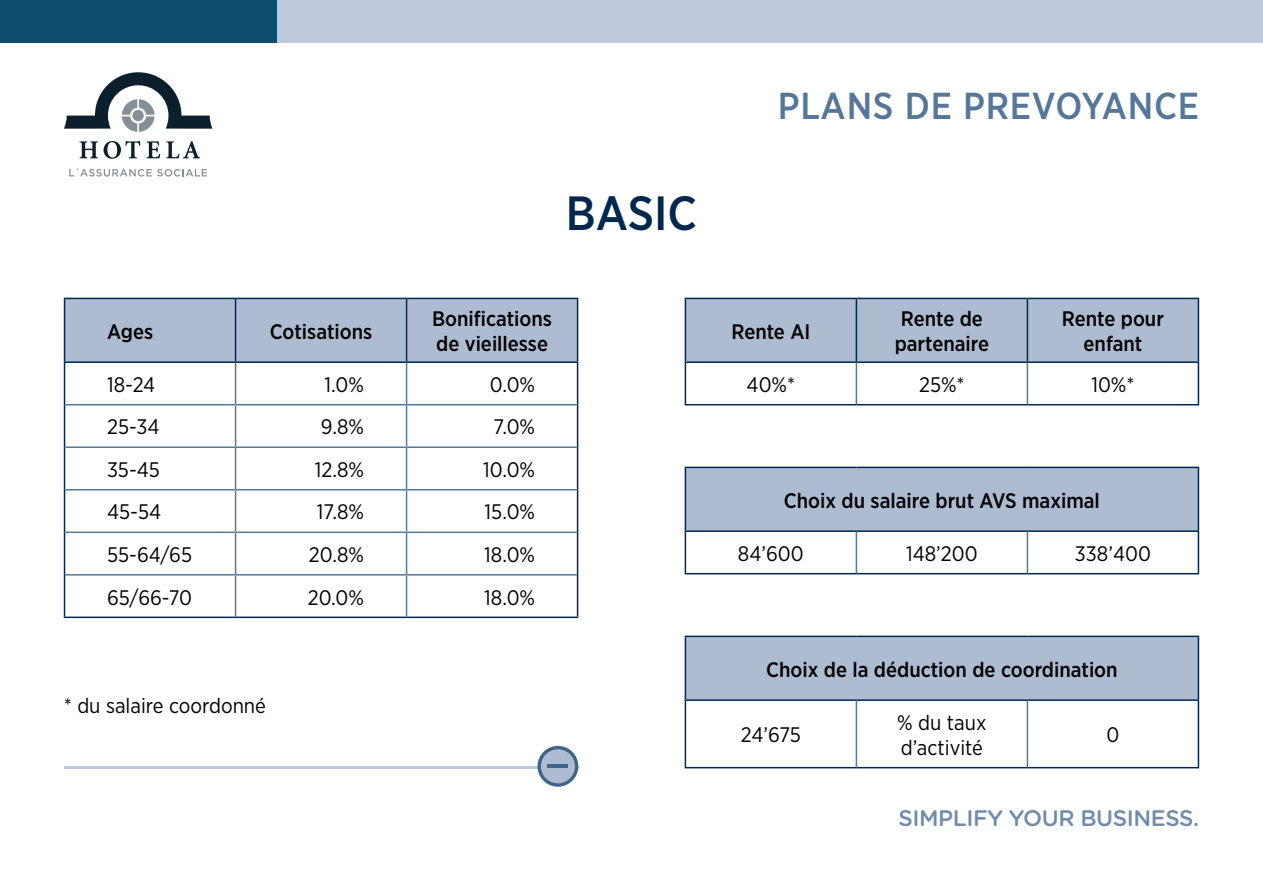
<style>
.page{position:relative;width:1263px;height:893px;background:#fff}
.page>*{position:absolute;margin:0;border:0;box-sizing:border-box;transform-origin:0 0}
.t1{font:500 48px "Gotham Narrow";color:#00274d}
.t2{font:500 37.5px "Gotham Narrow";letter-spacing:.02em;color:#579}
.t3{font:500 22.5px "Gotham Rounded";letter-spacing:-.02em;color:#708cab}
.t4{font:21px/25.2px "Gotham Narrow";color:#000}
.t5{font:500 21px/25.2px "Gotham Narrow";color:#000}
</style>
<div class="page">
<div style="left:276px;top:0;width:987px;height:43px;background:#becadb"></div>
<div style="left:0;top:0;width:276px;height:43px;background:#114c71"></div>
<hr style="left:64px;top:766px;width:514px;height:2px;background:#becadb">
<svg style="left:537px;top:746px;width:41px;height:41px"></svg>
<div style="left:541px;top:749px;width:34px;height:34px;background:#adbcd1;border-radius:50%"></div>
<hr style="left:548px;top:764px;width:20px;height:4px;background:#3c6589">
<div style="left:65px;top:299px;width:512px;height:62px;background:#adbcd1"></div>
<hr style="left:64px;top:298px;width:172px;height:1px;background:#00274d">
<hr style="left:64px;top:299px;width:1px;height:62px;background:#00274d">
<hr style="left:236px;top:298px;width:171px;height:1px;background:#00274d">
<hr style="left:235px;top:299px;width:1px;height:62px;background:#00274d">
<hr style="left:407px;top:298px;width:171px;height:1px;background:#00274d">
<hr style="left:406px;top:299px;width:1px;height:62px;background:#00274d">
<hr style="left:577px;top:299px;width:1px;height:62px;background:#00274d">
<hr style="left:64px;top:361px;width:172px;height:2px;background:#00274d">
<hr style="left:64px;top:363px;width:1px;height:42px;background:#00274d">
<hr style="left:236px;top:361px;width:171px;height:2px;background:#00274d">
<hr style="left:407px;top:361px;width:171px;height:2px;background:#00274d">
<hr style="left:577px;top:363px;width:1px;height:42px;background:#00274d">
<hr style="left:64px;top:405px;width:1px;height:42px;background:#00274d">
<hr style="left:577px;top:405px;width:1px;height:42px;background:#00274d">
<hr style="left:64px;top:447px;width:1px;height:43px;background:#00274d">
<hr style="left:577px;top:447px;width:1px;height:43px;background:#00274d">
<hr style="left:64px;top:490px;width:1px;height:42px;background:#00274d">
<hr style="left:577px;top:490px;width:1px;height:42px;background:#00274d">
<hr style="left:64px;top:532px;width:1px;height:43px;background:#00274d">
<hr style="left:577px;top:532px;width:1px;height:43px;background:#00274d">
<hr style="left:64px;top:575px;width:1px;height:42px;background:#00274d">
<hr style="left:577px;top:575px;width:1px;height:42px;background:#00274d">
<hr style="left:235px;top:363px;width:1px;height:41px;background:#55789a">
<hr style="left:406px;top:363px;width:1px;height:41px;background:#55789a">
<hr style="left:65px;top:404px;width:171px;height:1px;background:#55789a">
<hr style="left:236px;top:404px;width:171px;height:1px;background:#55789a">
<hr style="left:235px;top:405px;width:1px;height:41px;background:#55789a">
<hr style="left:407px;top:404px;width:170px;height:1px;background:#55789a">
<hr style="left:406px;top:405px;width:1px;height:41px;background:#55789a">
<hr style="left:65px;top:446px;width:171px;height:2px;background:#55789a">
<hr style="left:236px;top:446px;width:171px;height:2px;background:#55789a">
<hr style="left:235px;top:448px;width:1px;height:41px;background:#55789a">
<hr style="left:407px;top:446px;width:170px;height:2px;background:#55789a">
<hr style="left:406px;top:448px;width:1px;height:41px;background:#55789a">
<hr style="left:65px;top:489px;width:171px;height:1px;background:#55789a">
<hr style="left:236px;top:489px;width:171px;height:1px;background:#55789a">
<hr style="left:235px;top:490px;width:1px;height:41px;background:#55789a">
<hr style="left:407px;top:489px;width:170px;height:1px;background:#55789a">
<hr style="left:406px;top:490px;width:1px;height:41px;background:#55789a">
<hr style="left:65px;top:531px;width:171px;height:2px;background:#55789a">
<hr style="left:236px;top:531px;width:171px;height:2px;background:#55789a">
<hr style="left:235px;top:533px;width:1px;height:41px;background:#55789a">
<hr style="left:407px;top:531px;width:170px;height:2px;background:#55789a">
<hr style="left:406px;top:533px;width:1px;height:41px;background:#55789a">
<hr style="left:65px;top:574px;width:171px;height:2px;background:#55789a">
<hr style="left:236px;top:574px;width:171px;height:2px;background:#55789a">
<hr style="left:235px;top:576px;width:1px;height:41px;background:#55789a">
<hr style="left:407px;top:574px;width:170px;height:2px;background:#55789a">
<hr style="left:406px;top:576px;width:1px;height:41px;background:#55789a">
<hr style="left:64px;top:617px;width:172px;height:1px;background:#00274d">
<hr style="left:236px;top:617px;width:171px;height:1px;background:#00274d">
<hr style="left:407px;top:617px;width:171px;height:1px;background:#00274d">
<div style="left:686px;top:299px;width:512px;height:62px;background:#adbcd1"></div>
<hr style="left:685px;top:298px;width:171px;height:1px;background:#00274d">
<hr style="left:685px;top:299px;width:1px;height:62px;background:#00274d">
<hr style="left:856px;top:298px;width:171px;height:1px;background:#00274d">
<hr style="left:856px;top:299px;width:1px;height:62px;background:#00274d">
<hr style="left:1027px;top:298px;width:172px;height:1px;background:#00274d">
<hr style="left:1027px;top:299px;width:1px;height:62px;background:#00274d">
<hr style="left:1198px;top:299px;width:1px;height:62px;background:#00274d">
<hr style="left:685px;top:361px;width:171px;height:2px;background:#00274d">
<hr style="left:685px;top:363px;width:1px;height:41px;background:#00274d">
<hr style="left:856px;top:361px;width:171px;height:2px;background:#00274d">
<hr style="left:1027px;top:361px;width:172px;height:2px;background:#00274d">
<hr style="left:1198px;top:363px;width:1px;height:41px;background:#00274d">
<hr style="left:685px;top:404px;width:171px;height:1px;background:#00274d">
<hr style="left:856px;top:404px;width:171px;height:1px;background:#00274d">
<hr style="left:1027px;top:404px;width:172px;height:1px;background:#00274d">
<hr style="left:856px;top:363px;width:1px;height:41px;background:#55789a">
<hr style="left:1027px;top:363px;width:1px;height:41px;background:#55789a">
<div style="left:685px;top:467px;width:513px;height:64px;background:#adbcd1"></div>
<hr style="left:685px;top:467px;width:171px;height:1px;background:#00274d">
<hr style="left:685px;top:468px;width:1px;height:62px;background:#00274d">
<hr style="left:856px;top:467px;width:171px;height:1px;background:#00274d">
<hr style="left:1027px;top:467px;width:172px;height:1px;background:#00274d">
<hr style="left:1198px;top:468px;width:1px;height:62px;background:#00274d">
<hr style="left:685px;top:530px;width:171px;height:2px;background:#00274d">
<hr style="left:685px;top:532px;width:1px;height:41px;background:#00274d">
<hr style="left:856px;top:530px;width:171px;height:2px;background:#00274d">
<hr style="left:1027px;top:530px;width:172px;height:2px;background:#00274d">
<hr style="left:1198px;top:532px;width:1px;height:41px;background:#00274d">
<hr style="left:685px;top:573px;width:171px;height:1px;background:#00274d">
<hr style="left:856px;top:573px;width:171px;height:1px;background:#00274d">
<hr style="left:1027px;top:573px;width:172px;height:1px;background:#00274d">
<hr style="left:856px;top:532px;width:1px;height:41px;background:#55789a">
<hr style="left:1027px;top:532px;width:1px;height:41px;background:#55789a">
<div style="left:685px;top:636px;width:513px;height:64px;background:#adbcd1"></div>
<hr style="left:685px;top:636px;width:171px;height:1px;background:#00274d">
<hr style="left:685px;top:637px;width:1px;height:62px;background:#00274d">
<hr style="left:856px;top:636px;width:171px;height:1px;background:#00274d">
<hr style="left:1027px;top:636px;width:172px;height:1px;background:#00274d">
<hr style="left:1198px;top:637px;width:1px;height:62px;background:#00274d">
<hr style="left:685px;top:699px;width:171px;height:2px;background:#00274d">
<hr style="left:685px;top:701px;width:1px;height:66px;background:#00274d">
<hr style="left:856px;top:699px;width:171px;height:2px;background:#00274d">
<hr style="left:1027px;top:699px;width:172px;height:2px;background:#00274d">
<hr style="left:1198px;top:701px;width:1px;height:66px;background:#00274d">
<hr style="left:685px;top:767px;width:171px;height:1px;background:#00274d">
<hr style="left:856px;top:767px;width:171px;height:1px;background:#00274d">
<hr style="left:1027px;top:767px;width:172px;height:1px;background:#00274d">
<hr style="left:856px;top:701px;width:1px;height:66px;background:#55789a">
<hr style="left:1027px;top:701px;width:1px;height:66px;background:#55789a">
<svg style="left:79px;top:141px;width:19px;height:17px"></svg>
<svg style="left:104px;top:141px;width:36px;height:18px"></svg>
<svg style="left:146px;top:141px;width:14px;height:17px"></svg>
<svg style="left:166px;top:141px;width:34px;height:17px"></svg>
<svg style="left:64px;top:72px;width:149px;height:60px"></svg>
<div style="left:132px;top:110px;width:12px;height:11px;background:#858f96;border-radius:50%"></div>
<svg style="left:69px;top:168px;width:138px;height:9px"></svg>
<h2 class="t2" style="left:778px;top:82px;width:423px">PLANS DE PREVOYANCE</h2>
<h1 class="t1" style="left:566px;top:182px;width:133px">BASIC</h1>
<p class="t5" style="left:107px;top:318px;width:48px">Ages</p>
<p class="t5" style="left:270px;top:318px;width:104px">Cotisations</p>
<p class="t5" style="left:432px;top:306px;width:121px">Bonifications de vieillesse</p>
<p class="t5" style="left:731px;top:318px;width:80px">Rente AI</p>
<p class="t5" style="left:895px;top:306px;width:96px">Rente de partenaire</p>
<p class="t5" style="left:1062px;top:306px;width:103px;text-align:center">Rente pour enfant</p>
<p class="t4" style="left:107px;top:371px;width:50px">18-24</p>
<p class="t4" style="left:325px;top:371px;width:41px">1.0%</p>
<p class="t4" style="left:490px;top:371px;width:47px">0.0%</p>
<p class="t4" style="left:107px;top:414px;width:54px">25-34</p>
<p class="t4" style="left:321px;top:414px;width:45px">9.8%</p>
<p class="t4" style="left:493px;top:414px;width:43px">7.0%</p>
<p class="t4" style="left:107px;top:456px;width:54px">35-45</p>
<p class="t4" style="left:315px;top:456px;width:51px">12.8%</p>
<p class="t4" style="left:483px;top:456px;width:53px">10.0%</p>
<p class="t4" style="left:107px;top:499px;width:56px">45-54</p>
<p class="t4" style="left:317px;top:499px;width:49px">17.8%</p>
<p class="t4" style="left:485px;top:499px;width:52px">15.0%</p>
<p class="t4" style="left:107px;top:542px;width:87px">55-64/65</p>
<p class="t4" style="left:309px;top:542px;width:57px">20.8%</p>
<p class="t4" style="left:484px;top:542px;width:52px">18.0%</p>
<p class="t4" style="left:107px;top:584px;width:87px">65/66-70</p>
<p class="t4" style="left:308px;top:584px;width:58px">20.0%</p>
<p class="t4" style="left:484px;top:584px;width:52px">18.0%</p>
<p class="t4" style="left:747px;top:371px;width:50px">40%*</p>
<p class="t4" style="left:919px;top:371px;width:47px">25%*</p>
<p class="t4" style="left:1091px;top:371px;width:45px">10%*</p>
<p class="t5" style="left:784px;top:487px;width:318px">Choix du salaire brut AVS maximal</p>
<p class="t4" style="left:738px;top:540px;width:67px">84’600</p>
<p class="t4" style="left:906px;top:540px;width:73px">148’200</p>
<p class="t4" style="left:1075px;top:540px;width:77px">338’400</p>
<p class="t5" style="left:766px;top:656px;width:353px">Choix de la déduction de coordination</p>
<p class="t4" style="left:64px;top:692px;width:204px">* du salaire coordonné</p>
<p class="t4" style="left:741px;top:722px;width:61px">24’675</p>
<p class="t4" style="left:897px;top:709px;width:91px">% du taux d’activité</p>
<p class="t4" style="left:1106px;top:722px;width:14px">0</p>
<p class="t3" style="left:898px;top:802px;width:302px">SIMPLIFY YOUR BUSINESS.</p>
</div>
